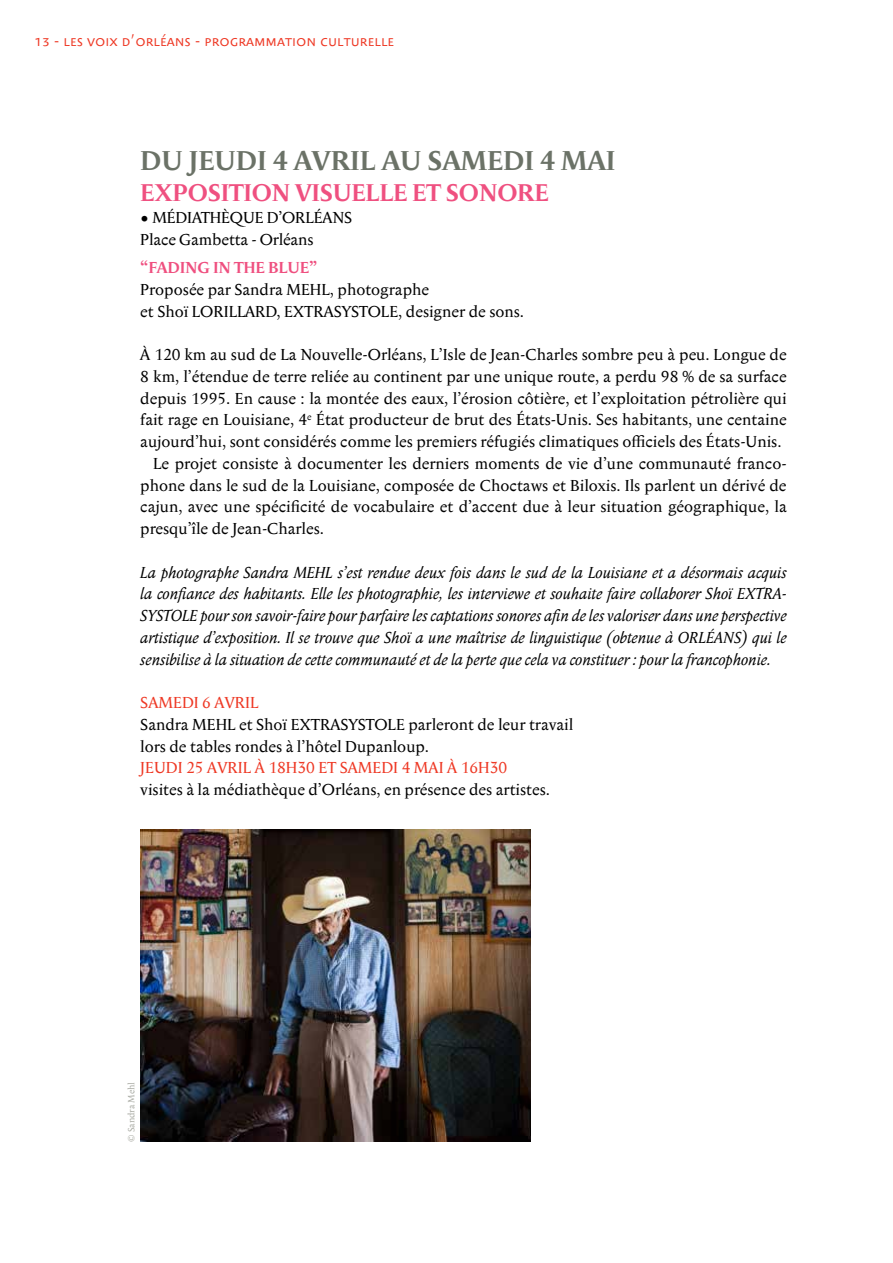
<style>
.page{position:relative;width:893px;height:1263px;background:#fff}
.page>*{position:absolute;margin:0;border:0;box-sizing:border-box;transform-origin:0 0}
.t1{font:700 27px "Anselm Serif";color:#6b7267}
.t2{font:700 24px "Anselm Serif";letter-spacing:-.01em;color:#ef5080}
.t3{font:15.75px/21.8px "Anselm Serif";color:#000}
.t4{font:italic 15.75px/21.8px "Anselm Serif";color:#000;text-align:justify}
.t5{font:15.75px "Anselm Serif";color:#ee3824}
.t6{font:300 15.75px "Anselm Sans";color:#ee3824}
.t7{font:700 15.75px "Anselm Serif";letter-spacing:-.01em;color:#ef5080}
.t8{font:9px "Anselm Serif";color:#a9aaa3}
</style>
<div class="page">
<img style="left:140px;top:829px;width:391px;height:313px">
<p class="t6" style="left:34px;top:29px;width:362px">13 - les voix d’orléans - programmation culturelle</p>
<h1 class="t1" style="left:140px;top:141px;width:477px">DU JEUDI 4 AVRIL AU SAMEDI 4 MAI</h1>
<h2 class="t2" style="left:140px;top:176px;width:410px">EXPOSITION VISUELLE ET SONORE</h2>
<p class="t3" style="left:140px;top:206px;width:213px">• MÉDIATHÈQUE D’ORLÉANS<br>Place Gambetta - Orléans</p>
<p class="t7" style="left:140px;top:257px;width:178px">“FADING IN THE BLUE”</p>
<p class="t3" style="left:140px;top:278px;width:385px">Proposée par Sandra MEHL, photographe<br>et Shoï LORILLARD, EXTRASYSTOLE, designer de sons.</p>
<p class="t3" style="left:140px;top:344px;width:648px">À 120 km au sud de La Nouvelle-Orléans, L’Isle de Jean-Charles sombre peu à peu. Longue de</p>
<p class="t3" style="left:140px;top:365px;width:648px">8 km, l’étendue de terre reliée au continent par une unique route, a perdu 98 % de sa surface</p>
<p class="t3" style="left:140px;top:387px;width:648px">depuis 1995. En cause : la montée des eaux, l’érosion côtière, et l’exploitation pétrolière qui</p>
<p class="t3" style="left:140px;top:409px;width:648px">fait rage en Louisiane, 4<sup>e</sup> État producteur de brut des États-Unis. Ses habitants, une centaine</p>
<p class="t3" style="left:140px;top:431px;width:643px">aujourd’hui, sont considérés comme les premiers réfugiés climatiques officiels des États-Unis.</p>
<p class="t3" style="left:153px;top:452px;width:635px">Le projet consiste à documenter les derniers moments de vie d’une communauté franco-</p>
<p class="t3" style="left:140px;top:474px;width:648px">phone dans le sud de la Louisiane, composée de Choctaws et Biloxis. Ils parlent un dérivé de</p>
<p class="t3" style="left:140px;top:496px;width:648px">cajun, avec une spécificité de vocabulaire et d’accent due à leur situation géographique, la</p>
<p class="t3" style="left:140px;top:518px;width:185px">presqu’île de Jean-Charles.</p>
<p class="t4" style="left:140px;top:561px;width:648px">La photographe Sandra MEHL s’est rendue deux fois dans le sud de la Louisiane et a désormais acquis la confiance des habitants. Elle les photographie, les interviewe et souhaite faire collaborer Shoï EXTRA-SYSTOLE pour son savoir-faire pour parfaire les captations sonores afin de les valoriser dans une perspective artistique d’exposition. Il se trouve que Shoï a une maîtrise de linguistique (obtenue à ORLÉANS) qui le sensibilise à la situation de cette communauté et de la perte que cela va constituer : pour la francophonie.</p>
<p class="t5" style="left:140px;top:692px;width:120px">SAMEDI 6 AVRIL</p>
<p class="t3" style="left:140px;top:713px;width:434px">Sandra MEHL et Shoï EXTRASYSTOLE parleront de leur travail lors de tables rondes à l’hôtel Dupanloup.</p>
<p class="t5" style="left:140px;top:757px;width:369px">JEUDI 25 AVRIL À 18H30 ET SAMEDI 4 MAI À 16H30</p>
<p class="t3" style="left:140px;top:779px;width:411px">visites à la médiathèque d’Orléans, en présence des artistes.</p>
<p class="t8" style="left:125px;top:1142px;width:61px;rotate:-90deg">© Sandra Mehl</p>
</div>
